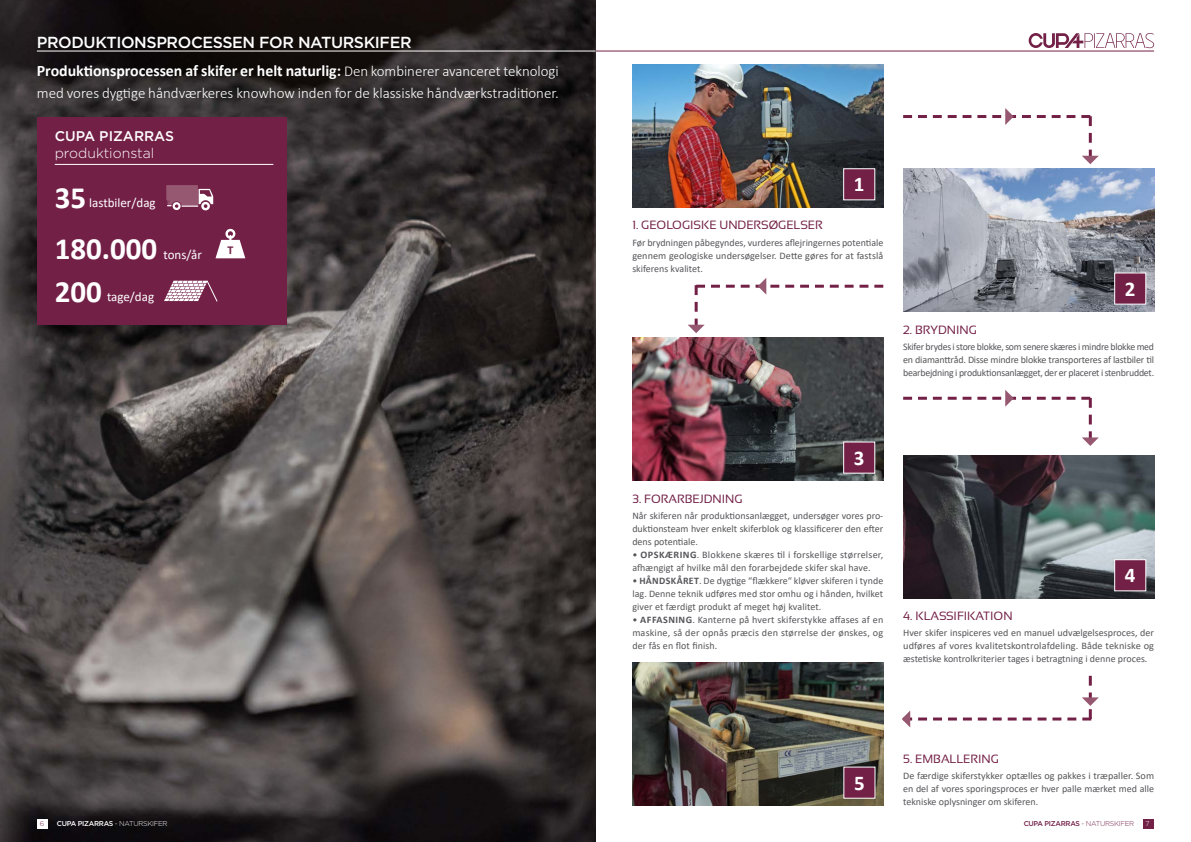
<style>
.page{position:relative;width:1191px;height:842px;background:#fff}
.page>*{position:absolute;margin:0;border:0;box-sizing:border-box;transform-origin:0 0}
.t1{font:700 31px "Calibri";color:#fff}
.t2{font:700 21px "Calibri";color:#fff}
.t3{font:700 16px "Calibri";letter-spacing:-.005em;color:#fff}
.t4{font:500 16px "Gotham";letter-spacing:-.025em;color:#fff}
.t5{font:300 15px "Calibri";color:#fff}
.t6{font:300 14px "Gotham";color:#fff}
.t7{font:500 14px "Gotham";color:#fff}
.t8{font:13px "Calibri";color:#fff}
.t9{font:12px "Sansation";color:#732047}
.t10{font:700 12px "Calibri";color:#732047}
.t11{font:10px/13px "Calibri";color:#56565a;text-align:justify}
.t12{font:500 7px "Gotham";letter-spacing:-.04em;color:#fff}
.t13{font:500 7px "Gotham";letter-spacing:-.04em;color:#732047}
.t14{font:300 7px "Gotham";color:#732047}
.t15{font:300 7px "Gotham";color:#fff}
.s1{font-weight:300;font-size:15px}
.s2{font-weight:700}
.s3{font-weight:300}
</style>
<div class="page">
<div style="left:1143px;top:819px;width:11px;height:10px;background:#732047"></div>
<hr style="left:595px;top:51px;width:559px;height:1px;background:#732047">
<svg style="left:1028px;top:33px;width:126px;height:15px"></svg>
<img style="left:0;top:0;width:595px;height:842px">
<div style="left:37px;top:819px;width:11px;height:10px;background:#fff"></div>
<hr style="left:37px;top:51px;width:558px;height:1px;background:#fff">
<div style="left:37px;top:117px;width:250px;height:207px;background:#732047"></div>
<svg style="left:166px;top:185px;width:47px;height:25px"></svg>
<svg style="left:164px;top:280px;width:54px;height:22px"></svg>
<svg style="left:215px;top:229px;width:30px;height:29px"></svg>
<hr style="left:55px;top:164px;width:218px;height:1px;background:#fff">
<img style="left:903px;top:169px;width:251px;height:143px">
<img style="left:903px;top:455px;width:251px;height:143px">
<img style="left:632px;top:663px;width:251px;height:143px">
<img style="left:632px;top:338px;width:251px;height:143px">
<img style="left:632px;top:65px;width:251px;height:143px">
<div style="left:843px;top:168px;width:32px;height:32px;background:#732047;border:1px solid #fff"></div>
<div style="left:1114px;top:273px;width:32px;height:31px;background:#732047"></div>
<div style="left:1114px;top:559px;width:32px;height:32px;background:#732047;border:1px solid #fff"></div>
<div style="left:843px;top:767px;width:32px;height:31px;background:#732047"></div>
<div style="left:843px;top:442px;width:32px;height:31px;background:#732047"></div>
<svg style="left:903px;top:108px;width:195px;height:56px"></svg>
<svg style="left:903px;top:390px;width:195px;height:56px"></svg>
<svg style="left:902px;top:676px;width:196px;height:51px"></svg>
<svg style="left:688px;top:278px;width:195px;height:55px"></svg>
<h3 class="t4" style="left:37px;top:32px;width:376px">PRODUKTIONSPROCESSEN FOR NATURSKIFER</h3>
<h3 class="t3" style="left:37px;top:59px;width:523px">Produktionsprocessen af skifer er helt naturlig: <span class="s1">Den kombinerer avanceret teknologi</span></h3>
<h3 class="t5" style="left:37px;top:84px;width:523px">med vores dygtige håndværkeres knowhow inden for de klassiske håndværkstraditioner.</h3>
<h3 class="t7" style="left:55px;top:127px;width:121px">CUPA PIZARRAS</h3>
<h3 class="t6" style="left:55px;top:144px;width:101px">produktionstal</h3>
<h1 class="t1" style="left:55px;top:176px;width:33px">35</h1>
<h3 class="t8" style="left:89px;top:194px;width:68px">lastbiler/dag</h3>
<h1 class="t1" style="left:55px;top:226px;width:104px">180.000</h1>
<h3 class="t8" style="left:163px;top:245px;width:40px">tons/år</h3>
<p class="t10" style="left:227px;top:241px;width:7px">T</p>
<h1 class="t1" style="left:55px;top:269px;width:49px">200</h1>
<h3 class="t8" style="left:107px;top:288px;width:49px">tage/dag</h3>
<p class="t9" style="left:632px;top:219px;width:192px">1. GEOLOGISKE UNDERSØGELSER</p>
<h2 class="t2" style="left:854px;top:170px;width:12px">1</h2>
<p class="t11" style="left:632px;top:236px;width:252px">Før brydningen påbegyndes, vurderes aflejringernes potentiale gennem geologiske undersøgelser. Dette gøres for at fastslå skiferens kvalitet.</p>
<p class="t9" style="left:903px;top:323px;width:75px">2. BRYDNING</p>
<h2 class="t2" style="left:1124px;top:274px;width:12px">2</h2>
<p class="t11" style="left:903px;top:340px;width:252px">Skifer brydes i store blokke, som senere skæres i mindre blokke med en diamanttråd. Disse mindre blokke transporteres af lastbiler til bearbejdning i produktionsanlægget, der er placeret i stenbruddet.</p>
<p class="t9" style="left:632px;top:492px;width:112px">3. FORARBEJDNING</p>
<h2 class="t2" style="left:854px;top:443px;width:12px">3</h2>
<p class="t11" style="left:632px;top:509px;width:252px">Når skiferen når produktionsanlægget, undersøger vores pro&shy;duktionsteam hver enkelt skiferblok og klassificerer den efter dens potentiale.</p>
<p class="t11" style="left:632px;top:548px;width:252px">• <span class="s2">OPSKÆRING</span>. Blokkene skæres til i forskellige størrelser, afhængigt af hvilke mål den forarbejdede skifer skal have.</p>
<p class="t11" style="left:632px;top:574px;width:252px">• <span class="s2">HÅNDSKÅRET</span>. De dygtige “flækkere“ kløver skiferen i tynde lag. Denne teknik udføres med stor omhu og i hånden, hvilket giver et færdigt produkt af meget høj kvalitet.</p>
<p class="t11" style="left:632px;top:613px;width:252px">• <span class="s2">AFFASNING</span>. Kanterne på hvert skiferstykke affases af en maskine, så der opnås præcis den størrelse der ønskes, og der fås en flot finish.</p>
<p class="t9" style="left:903px;top:609px;width:111px">4. KLASSIFIKATION</p>
<h2 class="t2" style="left:1124px;top:561px;width:12px">4</h2>
<p class="t11" style="left:903px;top:626px;width:252px">Hver skifer inspiceres ved en manuel udvælgelsesproces, der udføres af vores kvalitetskontrolafdeling. Både tekniske og æstetiske kontrolkriterier tages i betragtning i denne proces.</p>
<h2 class="t2" style="left:854px;top:768px;width:12px">5</h2>
<p class="t9" style="left:903px;top:752px;width:97px">5. EMBALLERING</p>
<p class="t11" style="left:903px;top:769px;width:252px">De færdige skiferstykker optælles og pakkes i træpaller. Som en del af vores sporingsproces er hver palle mærket med alle tekniske oplysninger om skiferen.</p>
<p class="t14" style="left:40px;top:819px;width:6px">6</p>
<p class="t12" style="left:57px;top:819px;width:112px">CUPA PIZARRAS <span class="s3">- NATURSKIFER</span></p>
<p class="t13" style="left:1023px;top:819px;width:112px">CUPA PIZARRAS <span class="s3">- NATURSKIFER</span></p>
<p class="t15" style="left:1145px;top:819px;width:6px">7</p>
</div>
